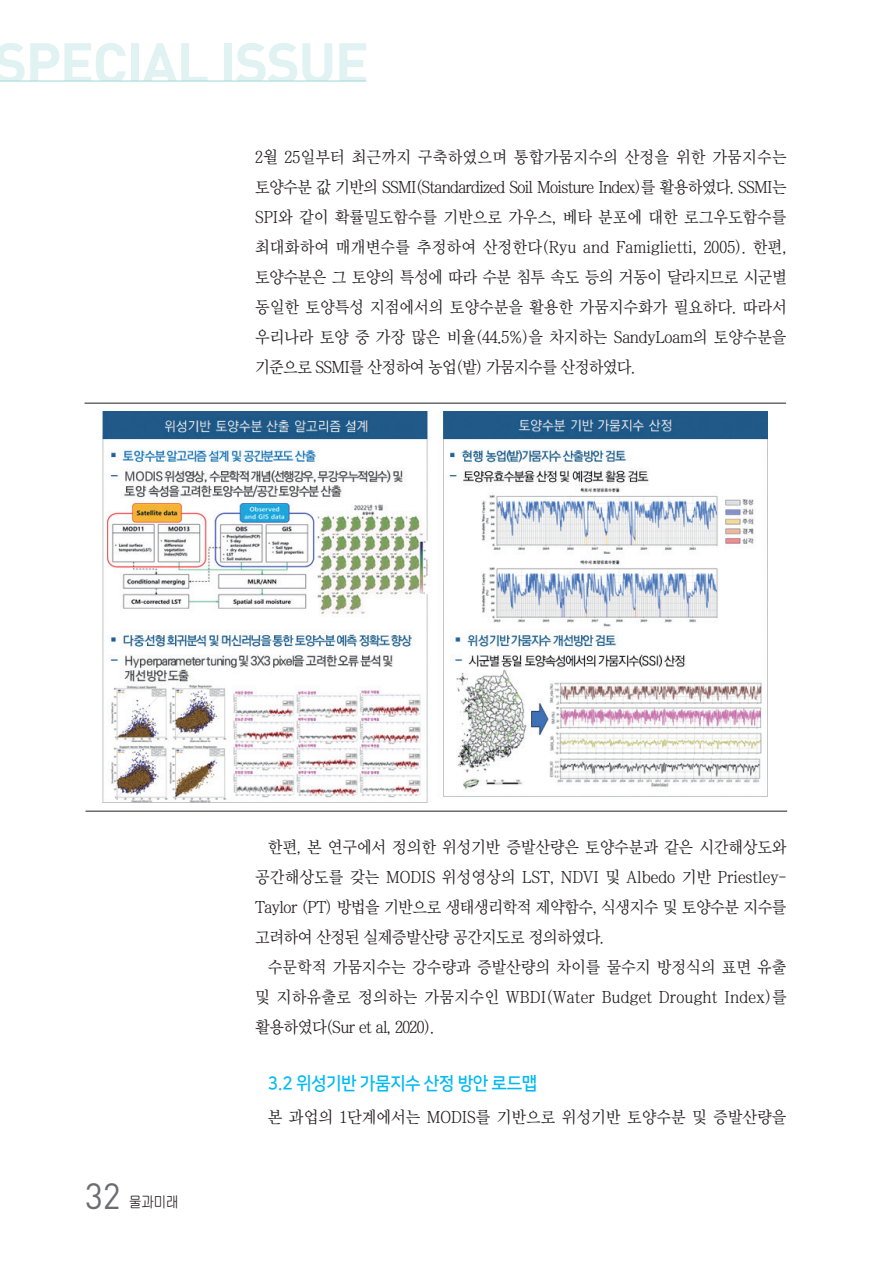
<style>
.page{position:relative;width:893px;height:1263px;background:#fff}
.page>*{position:absolute;margin:0;border:0;box-sizing:border-box;transform-origin:0 0}
.t1{font:700 57px "DIN Pro";letter-spacing:-.03em;color:#e0f2f2}
.t2{font:36px "DIN Pro";color:#6c6d70;scale:.95 1}
.t3{font:18px "Nanum Square B";letter-spacing:-.03em;color:#00baf1;scale:.95 1}
.t4{font:16.5px/30px "Chosun Sm";letter-spacing:-.01em;color:#231f20;text-align:justify}
.t5{font:14.25px "Chosun Gu";color:#231f20;scale:.95 1}
</style>
<div class="page">
<hr style="left:0;top:81px;width:366px;height:1px;background:#9dd8d9">
<hr style="left:85px;top:403px;width:701px;height:1px;background:#231f20">
<img style="left:102px;top:412px;width:666px;height:390px">
<hr style="left:86px;top:811px;width:701px;height:1px;background:#231f20">
<h1 class="t1" style="left:-6px;top:25px;width:377px">SPECIAL ISSUE</h1>
<p class="t4" style="left:255px;top:142px;width:533px">2월 25일부터 최근까지 구축하였으며 통합가뭄지수의 산정을 위한 가뭄지수는 토양수분 값 기반의 SSMI(Standardized Soil Moisture Index)를 활용하였다. SSMI는 SPI와 같이 확률밀도함수를 기반으로 가우스, 베타 분포에 대한 로그우도함수를 최대화하여 매개변수를 추정하여 산정한다(Ryu and Famiglietti, 2005). 한편, 토양수분은 그 토양의 특성에 따라 수분 침투 속도 등의 거동이 달라지므로 시군별 동일한 토양특성 지점에서의 토양수분을 활용한 가뭄지수화가 필요하다. 따라서 우리나라 토양 중 가장 많은 비율(44.5%)을 차지하는 SandyLoam의 토양수분을 기준으로 SSMI를 산정하여 농업(밭) 가뭄지수를 산정하였다.</p>
<h2 class="t2" style="left:85px;top:1171px;width:39px">32</h2>
<p class="t5" style="left:129px;top:1195px;width:53px">물과미래</p>
<p class="t4" style="left:255px;top:832px;width:533px;text-indent:13px">한편, 본 연구에서 정의한 위성기반 증발산량은 토양수분과 같은 시간해상도와 공간해상도를 갖는 MODIS 위성영상의 LST, NDVI 및 Albedo 기반 Priestley-Taylor (PT) 방법을 기반으로 생태생리학적 제약함수, 식생지수 및 토양수분 지수를 고려하여 산정된 실제증발산량 공간지도로 정의하였다.</p>
<p class="t4" style="left:255px;top:952px;width:533px;text-indent:13px">수문학적 가뭄지수는 강수량과 증발산량의 차이를 물수지 방정식의 표면 유출 및 지하유출로 정의하는 가뭄지수인 WBDI(Water Budget Drought Index)를 활용하였다(Sur et al, 2020).</p>
<p class="t3" style="left:268px;top:1074px;width:285px">3.2 위성기반 가뭄지수 산정 방안 로드맵</p>
<p class="t4" style="left:268px;top:1102px;width:520px">본 과업의 1단계에서는 MODIS를 기반으로 위성기반 토양수분 및 증발산량을</p>
</div>
